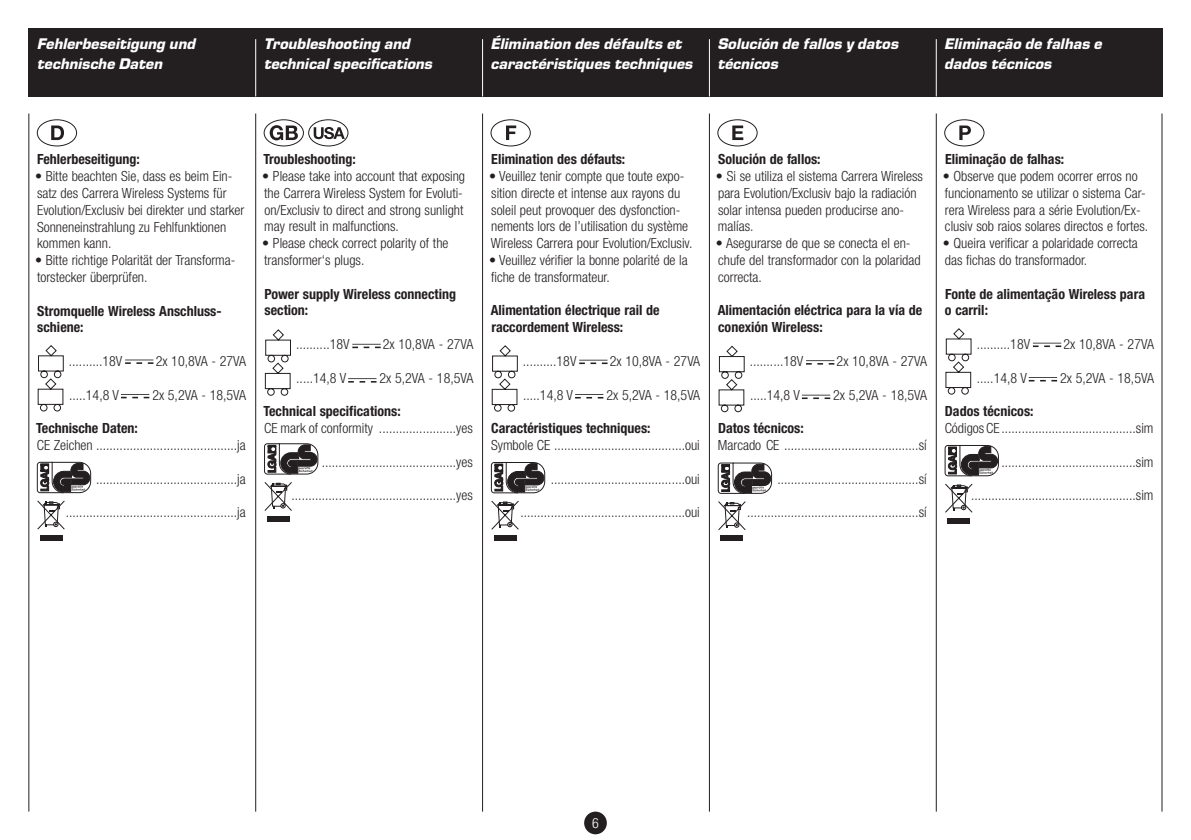
<style>
.page{position:relative;width:1191px;height:840px;background:#fff}
.page>*{position:absolute;margin:0;border:0;box-sizing:border-box;transform-origin:0 0}
.t1{font:italic 900 16px/19.2px "Eurostile T";color:#fff}
.t2{font:300 condensed 14px/16.8px "Helvetica Neue";color:#231f20}
.t3{font:700 condensed 14px/16.8px "Helvetica Neue";color:#231f20}
.t4{font:300 condensed 14px "Helvetica Neue";color:#fff}
</style>
<div class="page">
<hr style="left:28px;top:113px;width:1px;height:698px;background:#231f20">
<hr style="left:1161px;top:113px;width:1px;height:698px;background:#231f20">
<hr style="left:255px;top:113px;width:1px;height:698px;background:#231f20">
<hr style="left:482px;top:113px;width:1px;height:698px;background:#231f20">
<hr style="left:709px;top:113px;width:1px;height:698px;background:#231f20">
<hr style="left:935px;top:113px;width:1px;height:698px;background:#231f20">
<div style="left:37px;top:119px;width:40px;height:27px;border:1px solid #231f20;border-radius:50%"></div>
<svg style="left:51px;top:125px;width:13px;height:15px"></svg>
<div style="left:490px;top:119px;width:41px;height:27px;border:1px solid #231f20;border-radius:50%"></div>
<svg style="left:506px;top:125px;width:10px;height:15px"></svg>
<div style="left:717px;top:119px;width:40px;height:27px;border:1px solid #231f20;border-radius:50%"></div>
<svg style="left:732px;top:125px;width:11px;height:15px"></svg>
<div style="left:944px;top:119px;width:40px;height:27px;border:1px solid #231f20;border-radius:50%"></div>
<svg style="left:959px;top:125px;width:12px;height:15px"></svg>
<svg style="left:264px;top:120px;width:39px;height:26px"></svg>
<div style="left:264px;top:119px;width:40px;height:27px;border:1px solid #231f20;border-radius:50%"></div>
<svg style="left:270px;top:125px;width:28px;height:15px"></svg>
<svg style="left:309px;top:120px;width:39px;height:26px"></svg>
<div style="left:308px;top:119px;width:40px;height:27px;border:1px solid #231f20;border-radius:50%"></div>
<svg style="left:314px;top:127px;width:31px;height:12px"></svg>
<div style="left:28px;top:28px;width:1134px;height:68px;background:#231f20"></div>
<hr style="left:255px;top:39px;width:1px;height:57px;background:#fff">
<hr style="left:482px;top:39px;width:1px;height:57px;background:#fff">
<hr style="left:709px;top:39px;width:1px;height:57px;background:#fff">
<hr style="left:935px;top:39px;width:1px;height:57px;background:#fff">
<div style="left:584px;top:811px;width:23px;height:22px;background:#231f20;border-radius:50%"></div>
<svg style="left:37px;top:461px;width:54px;height:32px"></svg>
<div style="left:40px;top:534px;width:22px;height:6px;background:#231f20"></div>
<svg style="left:37px;top:500px;width:28px;height:29px"></svg>
<svg style="left:37px;top:345px;width:27px;height:66px"></svg>
<svg style="left:125px;top:359px;width:28px;height:4px"></svg>
<svg style="left:121px;top:394px;width:28px;height:4px"></svg>
<svg style="left:264px;top:443px;width:54px;height:31px"></svg>
<div style="left:267px;top:516px;width:22px;height:5px;background:#231f20"></div>
<svg style="left:264px;top:482px;width:28px;height:29px"></svg>
<svg style="left:265px;top:329px;width:26px;height:67px"></svg>
<svg style="left:352px;top:344px;width:29px;height:4px"></svg>
<svg style="left:348px;top:378px;width:28px;height:4px"></svg>
<svg style="left:491px;top:462px;width:54px;height:31px"></svg>
<div style="left:494px;top:534px;width:22px;height:6px;background:#231f20"></div>
<svg style="left:491px;top:500px;width:28px;height:30px"></svg>
<svg style="left:491px;top:345px;width:27px;height:66px"></svg>
<svg style="left:579px;top:359px;width:28px;height:5px"></svg>
<svg style="left:575px;top:394px;width:28px;height:4px"></svg>
<svg style="left:717px;top:462px;width:55px;height:31px"></svg>
<div style="left:720px;top:535px;width:23px;height:6px;background:#231f20"></div>
<svg style="left:718px;top:501px;width:28px;height:29px"></svg>
<svg style="left:718px;top:345px;width:27px;height:67px"></svg>
<svg style="left:806px;top:360px;width:28px;height:4px"></svg>
<svg style="left:802px;top:394px;width:28px;height:4px"></svg>
<svg style="left:944px;top:444px;width:55px;height:32px"></svg>
<div style="left:947px;top:517px;width:23px;height:6px;background:#231f20"></div>
<svg style="left:945px;top:483px;width:28px;height:30px"></svg>
<svg style="left:945px;top:328px;width:26px;height:66px"></svg>
<svg style="left:1033px;top:342px;width:28px;height:5px"></svg>
<svg style="left:1028px;top:377px;width:29px;height:4px"></svg>
<p class="t1" style="left:37px;top:36px;width:163px">Fehlerbeseitigung und technische Daten</p>
<p class="t1" style="left:490px;top:36px;width:207px">Élimination des défaults et caractéristiques techniques</p>
<p class="t1" style="left:717px;top:36px;width:185px">Solución de fallos y datos técnicos</p>
<p class="t1" style="left:944px;top:36px;width:162px">Eliminação de falhas e dados técnicos</p>
<p class="t1" style="left:264px;top:36px;width:173px">Troubleshooting and technicalspecifications</p>
<p class="t3" style="left:37px;top:152px;width:104px">Fehlerbeseitigung:</p>
<p class="t2" style="left:35px;top:169px;width:211px">• Bitte beachten Sie, dass es beim Ein&shy;satz des Carrera Wireless Systems für Evolution/Exclusiv bei direkter und starker Sonneneinstrahlung zu Fehlfunktionen kommen kann.</p>
<p class="t2" style="left:35px;top:253px;width:202px">• Bitte richtige Polarität der Transforma&shy;torstecker überprüfen.</p>
<p class="t3" style="left:37px;top:303px;width:186px">Stromquelle Wireless Anschluss&shy;schiene:</p>
<p class="t2" style="left:69px;top:353px;width:55px">..........18V</p>
<p class="t2" style="left:156px;top:353px;width:92px">2x 10,8VA - 27VA</p>
<p class="t2" style="left:69px;top:387px;width:51px">.....14,8 V</p>
<p class="t2" style="left:152px;top:387px;width:95px">2x 5,2VA - 18,5VA</p>
<p class="t3" style="left:36px;top:421px;width:103px">Technische Daten:</p>
<p class="t2" style="left:37px;top:437px;width:210px">CE Zeichen ..........................................ja</p>
<p class="t2" style="left:96px;top:471px;width:151px">..........................................ja</p>
<p class="t2" style="left:66px;top:505px;width:181px">...................................................ja</p>
<p class="t3" style="left:263px;top:152px;width:94px">Troubleshooting:</p>
<p class="t2" style="left:262px;top:169px;width:204px">• Please take into account that exposing the Carrera Wireless System for Evoluti&shy;on/Exclusiv to direct and strong sunlight may result in malfunctions.</p>
<p class="t2" style="left:262px;top:236px;width:188px">• Please check correct polarity of the transformer‘s plugs.</p>
<p class="t3" style="left:264px;top:286px;width:193px">Power supply Wireless connecting section:</p>
<p class="t2" style="left:296px;top:337px;width:55px">..........18V</p>
<p class="t2" style="left:383px;top:337px;width:92px">2x 10,8VA - 27VA</p>
<p class="t2" style="left:296px;top:370px;width:51px">.....14,8 V</p>
<p class="t2" style="left:379px;top:370px;width:95px">2x 5,2VA - 18,5VA</p>
<p class="t3" style="left:263px;top:404px;width:139px">Technical specifications:</p>
<p class="t2" style="left:264px;top:421px;width:210px">CE mark of conformity .......................yes</p>
<p class="t2" style="left:322px;top:454px;width:152px">........................................yes</p>
<p class="t2" style="left:292px;top:488px;width:183px">.................................................yes</p>
<p class="t3" style="left:491px;top:152px;width:135px">Elimination des défauts:</p>
<p class="t2" style="left:489px;top:169px;width:205px">• Veuillez tenir compte que toute expo&shy;sition directe et intense aux rayons du soleil peut provoquer des dysfonction&shy;nements lors de l’utilisation du système Wireless Carrera pour Evolution/Exclusiv.</p>
<p class="t2" style="left:489px;top:253px;width:200px">• Veuillez vérifier la bonne polarité de la fiche de transformateur.</p>
<p class="t3" style="left:491px;top:303px;width:170px">Alimentation électrique rail de raccordement Wireless:</p>
<p class="t2" style="left:523px;top:353px;width:55px">..........18V</p>
<p class="t2" style="left:610px;top:353px;width:92px">2x 10,8VA - 27VA</p>
<p class="t2" style="left:523px;top:387px;width:51px">.....14,8 V</p>
<p class="t2" style="left:606px;top:387px;width:95px">2x 5,2VA - 18,5VA</p>
<p class="t3" style="left:491px;top:421px;width:161px">Caractéristiques techniques:</p>
<p class="t2" style="left:491px;top:437px;width:210px">Symbole CE .......................................oui</p>
<p class="t2" style="left:550px;top:471px;width:151px">........................................oui</p>
<p class="t2" style="left:520px;top:505px;width:181px">.................................................oui</p>
<p class="t3" style="left:718px;top:152px;width:104px">Solución de fallos:</p>
<p class="t2" style="left:716px;top:169px;width:208px">• Si se utiliza el sistema Carrera Wireless para Evolution/Exclusiv bajo la radiación solar intensa pueden producirse ano&shy;malías.</p>
<p class="t2" style="left:716px;top:236px;width:206px">• Asegurarse de que se conecta el en&shy;chufe del transformador con la polaridad correcta.</p>
<p class="t3" style="left:717px;top:303px;width:206px">Alimentación eléctrica para la vía de conexión Wireless:</p>
<p class="t2" style="left:750px;top:353px;width:55px">..........18V</p>
<p class="t2" style="left:836px;top:353px;width:92px">2x 10,8VA - 27VA</p>
<p class="t2" style="left:750px;top:387px;width:51px">.....14,8 V</p>
<p class="t2" style="left:833px;top:387px;width:95px">2x 5,2VA - 18,5VA</p>
<p class="t3" style="left:718px;top:421px;width:87px">Datos técnicos:</p>
<p class="t2" style="left:718px;top:437px;width:210px">Marcado CE ........................................sí</p>
<p class="t2" style="left:777px;top:471px;width:151px">..........................................sí</p>
<p class="t2" style="left:747px;top:505px;width:181px">...................................................sí</p>
<p class="t3" style="left:945px;top:152px;width:121px">Eliminação de falhas:</p>
<p class="t2" style="left:942px;top:169px;width:207px">• Observe que podem ocorrer erros no funcionamento se utilizar o sistema Car&shy;rera Wireless para a série Evolution/Ex&shy;clusiv sob raios solares directos e fortes.</p>
<p class="t2" style="left:942px;top:236px;width:196px">• Queira verificar a polaridade correcta das fichas do transformador.</p>
<p class="t3" style="left:945px;top:286px;width:202px">Fonte de alimentação Wireless para o carril:</p>
<p class="t2" style="left:976px;top:337px;width:55px">..........18V</p>
<p class="t2" style="left:1063px;top:337px;width:92px">2x 10,8VA - 27VA</p>
<p class="t2" style="left:976px;top:370px;width:51px">.....14,8 V</p>
<p class="t2" style="left:1060px;top:370px;width:95px">2x 5,2VA - 18,5VA</p>
<p class="t3" style="left:945px;top:404px;width:90px">Dados técnicos:</p>
<p class="t2" style="left:944px;top:421px;width:210px">Códigos CE ........................................sim</p>
<p class="t2" style="left:1001px;top:454px;width:154px">........................................sim</p>
<p class="t2" style="left:971px;top:488px;width:184px">.................................................sim</p>
<p class="t4" style="left:592px;top:818px;width:8px">6</p>
</div>
